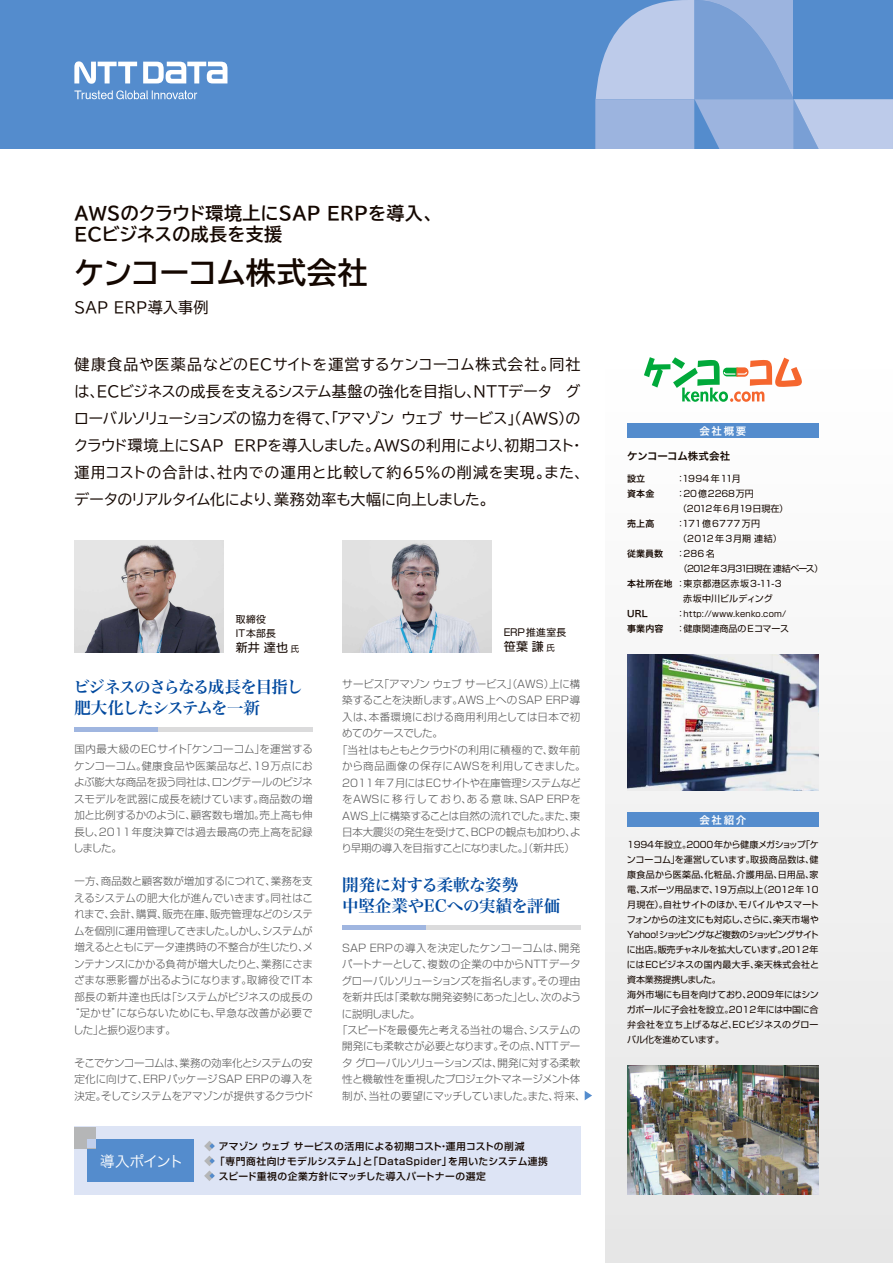
<style>
.page{position:relative;width:893px;height:1263px;background:#fff}
.page>*{position:absolute;margin:0;border:0;box-sizing:border-box;transform-origin:0 0}
.t1{font:30px "BIZ UDP Gothic Bold";letter-spacing:.02em;color:#140700}
.t2{font:18px/21px "BIZ UDP Gothic Bold";letter-spacing:.02em;color:#140700}
.t3{font:16.5px/21px "Hira Min Pro N W6";letter-spacing:-.08em;color:#00499f}
.t4{font:16.5px/21px "Hira Min Pro N W6";letter-spacing:-.02em;color:#00499f}
.t5{font:15px/27px "BIZ UDP Gothic";letter-spacing:.02em;color:#140700}
.t6{font:15px "Hira Kaku Std W3";letter-spacing:-.09em;color:#fff}
.t7{font:12px "Shin Go Pro";color:#140700}
.t8{font:300 10.5px/16.5px "Shin Go Pro";letter-spacing:-.01em;color:#535353;text-align:justify}
.t9{font:300 10.5px "Shin Go Pro";letter-spacing:.02em;color:#535353}
.t10{font:300 10.5px "Shin Go Pro";letter-spacing:-.035em;color:#535353}
.t11{font:300 10.5px "Shin Go Pro";letter-spacing:.015em;color:#535353}
.t12{font:300 10.5px "Shin Go Pro";letter-spacing:.025em;color:#535353}
.t13{font:300 10.5px "Shin Go Pro";letter-spacing:-.03em;color:#535353}
.t14{font:300 10.5px "Shin Go Pro";letter-spacing:-.045em;color:#535353}
.t15{font:300 10.5px "Shin Go Pro";letter-spacing:-.05em;color:#535353}
.t16{font:300 10.5px "Shin Go Pro";letter-spacing:.08em;color:#535353}
.t17{font:300 10.5px "Shin Go Pro";letter-spacing:-.04em;color:#535353}
.t18{font:300 10.5px "Shin Go Pro";letter-spacing:.045em;color:#535353}
.t19{font:300 10.5px "Shin Go Pro";letter-spacing:-.09em;color:#535353}
.t20{font:10.5px "Hira Kaku Std W6";letter-spacing:-.02em;color:#140700}
.t21{font:300 10.5px "Shin Go Pro";letter-spacing:-.1em;color:#535353}
.t22{font:10.5px "Hira Kaku Std W6";letter-spacing:.16em;color:#fff}
.t23{font:500 9.75px "Shin Go Pro";letter-spacing:.035em;color:#140700}
.t24{font:500 9.75px "Shin Go Pro";letter-spacing:.055em;color:#140700}
.t25{font:9.75px/13.5px "Shin Go Pro";letter-spacing:.025em;color:#140700}
.t26{font:9px/15px "Shin Go Pro";letter-spacing:-.005em;color:#140700}
.t27{font:9px/15px "Hira Kaku Std W6";letter-spacing:.01em;color:#140700}
.t28{font:9px "Shin Go Pro";letter-spacing:.045em;color:#140700}
.t29{font:9px "Shin Go Pro";letter-spacing:-.055em;color:#140700}
.t30{font:9px "Shin Go Pro";letter-spacing:.05em;color:#140700}
.t31{font:9px "Shin Go Pro";letter-spacing:.035em;color:#140700}
.t32{font:9px "Shin Go Pro";letter-spacing:.03em;color:#140700}
.t33{font:8.25px "Shin Go Pro";letter-spacing:.025em;color:#140700}
.s1{font-size:8.4px}
.s2{font-family:"Hira Kaku Std W6"}
.s3{font-size:9px}
</style>
<div class="page">
<div style="left:606px;top:357px;width:287px;height:906px;background:#f2f2f2"></div>
<div style="left:0;top:0;width:893px;height:149px;background:#548ccd"></div>
<svg style="left:595px;top:0;width:298px;height:149px"></svg>
<svg style="left:143px;top:62px;width:84px;height:21px"></svg>
<svg style="left:74px;top:61px;width:63px;height:23px"></svg>
<svg style="left:74px;top:90px;width:123px;height:9px"></svg>
<hr style="left:342px;top:925px;width:84px;height:4px;background:#a0b6e0">
<hr style="left:426px;top:925px;width:154px;height:4px;background:#dbdbdc">
<div style="left:74px;top:1127px;width:506px;height:68px;background:#dde4f5"></div>
<div style="left:87px;top:1140px;width:106px;height:42px;background:#548ccd"></div>
<svg style="left:204px;top:1141px;width:11px;height:40px"></svg>
<div style="left:74px;top:1127px;width:22px;height:21px;background:#b5b6b7"></div>
<div style="left:87px;top:1140px;width:9px;height:8px;background:#c1cfec"></div>
<svg style="left:585px;top:1091px;width:7px;height:9px"></svg>
<img style="left:342px;top:540px;width:149px;height:113px">
<hr style="left:74px;top:727px;width:84px;height:4px;background:#a0b6e0">
<hr style="left:158px;top:727px;width:155px;height:4px;background:#dbdbdc">
<img style="left:74px;top:540px;width:149px;height:113px">
<svg style="left:644px;top:357px;width:158px;height:45px"></svg>
<div style="left:627px;top:423px;width:192px;height:15px;background:#548ccd"></div>
<div style="left:627px;top:812px;width:192px;height:15px;background:#548ccd"></div>
<img style="left:627px;top:655px;width:192px;height:136px">
<img style="left:627px;top:1065px;width:192px;height:130px">
<h2 class="t2" style="left:74px;top:203px;width:361px">AWSのクラウド環境上にSAP ERPを導入、<br>ECビジネスの成長を支援</h2>
<h1 class="t1" style="left:74px;top:257px;width:295px">ケンコーコム株式会社</h1>
<h3 class="t5" style="left:74px;top:294px;width:136px">SAP ERP導入事例</h3>
<p class="t5" style="left:74px;top:351px;width:510px">健康食品や医薬品などのECサイトを運営するケンコーコム株式会社。同社は、ECビジネスの成長を支えるシステム基盤の強化を目指し、NTTデータ グローバルソリューションズの協力を得て、「アマゾン ウェブ サービス」（AWS）のクラウド環境上にSAP ERPを導入しました。AWSの利用により、初期コスト・運用コストの合計は、社内での運用と比較して約65％の削減を実現。また、データのリアルタイム化により、業務効率も大幅に向上しました。</p>
<p class="t25" style="left:236px;top:611px;width:42px">取締役<br>IT本部長</p>
<p class="t7" style="left:236px;top:638px;width:65px">新井 達也 <span class="s1">氏</span></p>
<h3 class="t3" style="left:73px;top:675px;width:231px">ビジネスのさらなる成長を目指し肥大化したシステムを一新</h3>
<p class="t8" style="left:73px;top:740px;width:241px">国内最大級のECサイト「ケンコーコム」を運営するケンコーコム。健康食品や医薬品など、19万点におよぶ膨大な商品を扱う同社は、ロングテールのビジネスモデルを武器に成長を続けています。商品数の増加と比例するかのように、顧客数も増加。売上高も伸長し、2011年度決算では過去最高の売上高を記録しました。</p>
<p class="t8" style="left:74px;top:872px;width:240px">一方、商品数と顧客数が増加するにつれて、業務を支</p>
<p class="t12" style="left:74px;top:889px;width:240px">えるシステムの肥大化が進んでいきます。同社はこ</p>
<p class="t8" style="left:74px;top:905px;width:240px">れまで、会計、購買、販売在庫、販売管理などのシステ</p>
<p class="t15" style="left:74px;top:922px;width:240px">ムを個別に運用管理してきました。しかし、システムが</p>
<p class="t8" style="left:74px;top:938px;width:240px">増えるとともにデータ連携時の不整合が生じたり、メ</p>
<p class="t10" style="left:74px;top:955px;width:240px">ンテナンスにかかる負荷が増大したりと、業務にさま</p>
<p class="t11" style="left:74px;top:972px;width:240px">ざまな悪影響が出るようになります。取締役でIT本</p>
<p class="t12" style="left:74px;top:988px;width:240px">部長の新井達也氏は「システムがビジネスの成長の</p>
<p class="t9" style="left:69px;top:1005px;width:245px">“足かせ”にならないためにも、早急な改善が必要で</p>
<p class="t19" style="left:73px;top:1021px;width:104px">した」と振り返ります。</p>
<p class="t8" style="left:74px;top:1053px;width:240px">そこでケンコーコムは、業務の効率化とシステムの安定化に向けて、ERPパッケージSAP ERPの導入を決定。そしてシステムをアマゾンが提供するクラウド</p>
<p class="t25" style="left:504px;top:624px;width:64px">ERP推進室長</p>
<p class="t7" style="left:504px;top:637px;width:53px">笹葉 謙 <span class="s1">氏</span></p>
<p class="t8" style="left:342px;top:674px;width:240px">サービス「アマゾン ウェブ サービス」（AWS）上に構</p>
<p class="t8" style="left:342px;top:690px;width:240px">築することを決断します。AWS上へのSAP ERP導</p>
<p class="t9" style="left:342px;top:708px;width:240px">入は、本番環境における商用利用としては日本で初</p>
<p class="t13" style="left:342px;top:724px;width:102px">めてのケースでした。</p>
<p class="t8" style="left:337px;top:740px;width:245px">「当社はもともとクラウドの利用に積極的で、数年前</p>
<p class="t18" style="left:342px;top:757px;width:245px">から商品画像の保存にAWSを利用してきました。</p>
<p class="t8" style="left:342px;top:773px;width:240px">2011年7月にはECサイトや在庫管理システムなど</p>
<p class="t16" style="left:342px;top:790px;width:240px">をAWSに移行しており、ある意味、SAP ERPを</p>
<p class="t10" style="left:342px;top:807px;width:240px">AWS上に構築することは自然の流れでした。また、東</p>
<p class="t8" style="left:342px;top:822px;width:240px">日本大震災の発生を受けて、BCPの観点も加わり、よ</p>
<p class="t14" style="left:341px;top:840px;width:235px">り早期の導入を目指すことになりました。」（新井氏）</p>
<h3 class="t4" style="left:342px;top:873px;width:220px">開発に対する柔軟な姿勢<br>中堅企業やECへの実績を評価</h3>
<p class="t11" style="left:342px;top:939px;width:240px">SAP ERPの導入を決定したケンコーコムは、開発</p>
<p class="t9" style="left:342px;top:955px;width:240px">パートナーとして、複数の企業の中からNTTデータ</p>
<p class="t8" style="left:342px;top:971px;width:240px">グローバルソリューションズを指名します。その理由</p>
<p class="t8" style="left:342px;top:987px;width:241px">を新井氏は「柔軟な開発姿勢にあった」とし、次のよう</p>
<p class="t21" style="left:342px;top:1005px;width:80px">に説明しました。</p>
<p class="t8" style="left:337px;top:1020px;width:245px">「スピードを最優先と考える当社の場合、システムの</p>
<p class="t8" style="left:342px;top:1037px;width:240px">開発にも柔軟さが必要となります。その点、NTTデー</p>
<p class="t13" style="left:342px;top:1054px;width:240px">タ グローバルソリューションズは、開発に対する柔軟</p>
<p class="t17" style="left:342px;top:1071px;width:240px">性と機敏性を重視したプロジェクトマネージメント体</p>
<p class="t8" style="left:342px;top:1086px;width:245px">制が、当社の要望にマッチしていました。また、将来、</p>
<h3 class="t6" style="left:100px;top:1150px;width:85px">導入ポイント</h3>
<p class="t23" style="left:219px;top:1138px;width:307px">アマゾン ウェブ サービスの活用による初期コスト・運用コストの削減</p>
<p class="t24" style="left:215px;top:1153px;width:334px">「専門商社向けモデルシステム」と「DataSpider」を用いたシステム連携</p>
<p class="t23" style="left:219px;top:1168px;width:269px">スピード重視の企業方針にマッチした導入パートナーの選定</p>
<p class="t22" style="left:699px;top:423px;width:48px">会社概要</p>
<p class="t20" style="left:627px;top:448px;width:105px">ケンコーコム株式会社</p>
<p class="t27" style="left:627px;top:471px;width:29px">設立資本金</p>
<p class="t27" style="left:627px;top:516px;width:29px">売上高</p>
<p class="t27" style="left:627px;top:546px;width:38px">従業員数</p>
<p class="t28" style="left:627px;top:576px;width:156px"><span class="s2">本社所在地</span>：東京都港区赤坂3-11-3</p>
<p class="t27" style="left:627px;top:606px;width:38px">URL<br>事業内容</p>
<p class="t32" style="left:676px;top:471px;width:66px">：1994年11月</p>
<p class="t26" style="left:676px;top:485px;width:79px">：20億2268万円</p>
<p class="t26" style="left:678px;top:500px;width:111px">（2012年6月19日現在）</p>
<p class="t31" style="left:676px;top:516px;width:86px">：171億6777万円</p>
<p class="t30" style="left:678px;top:531px;width:105px">（2012年3月期 連結）</p>
<p class="t26" style="left:676px;top:545px;width:40px">：286名</p>
<p class="t29" style="left:679px;top:561px;width:145px">（2012年3月31日現在 連結ベース）</p>
<p class="t26" style="left:683px;top:590px;width:91px">赤坂中川ビルディング</p>
<p class="t33" style="left:676px;top:607px;width:112px"><span class="s3">：</span>http://www.kenko.com/</p>
<p class="t26" style="left:676px;top:620px;width:115px">：健康関連商品のEコマース</p>
<p class="t22" style="left:699px;top:812px;width:49px">会社紹介</p>
<p class="t26" style="left:627px;top:836px;width:194px">1994年設立。2000年から健康メガショップ「ケンコーコム」を運営しています。取扱商品数は、健康食品から医薬品、化粧品、介護用品、日用品、家電、スポーツ用品まで、19万点以上（2012年10月現在）。自社サイトのほか、モバイルやスマートフォンからの注文にも対応し、さらに、楽天市場や<br>Yahoo!ショッピングなど複数のショッピングサイトに出店。販売チャネルを拡大しています。2012年にはECビジネスの国内最大手、楽天株式会社と資本業務提携しました。<br>海外市場にも目を向けており、2009年にはシンガポールに子会社を設立。2012年には中国に合弁会社を立ち上げるなど、ECビジネスのグローバル化を進めています。</p>
</div>
